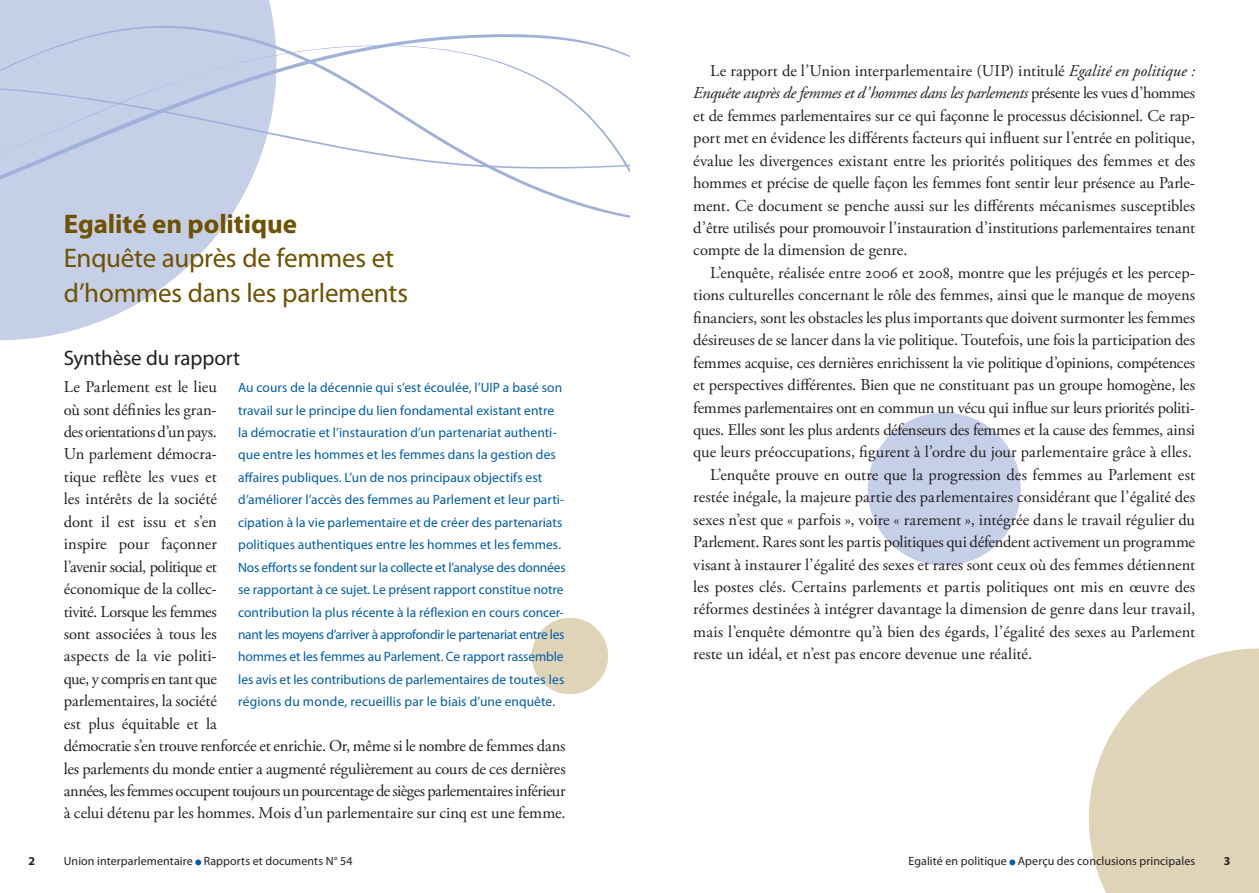
<style>
.page{position:relative;width:1259px;height:893px;background:#fff}
.page>*{position:absolute;margin:0;border:0;box-sizing:border-box;transform-origin:0 0}
.t1{font:27px/34.5px "Myriad Pro";letter-spacing:-.01em;color:#6e5200}
.t2{font:700 27px "Myriad Pro";letter-spacing:-.005em;color:#6e5200}
.t3{font:21px "Myriad Pro";letter-spacing:-.005em;color:#231f20}
.t4{font:16.5px/22.5px "Adobe Garamond Pro";letter-spacing:-.01em;color:#231f20}
.t5{font:13.5px/22.5px "Myriad Pro";color:#015dab}
.t6{font:12px "Myriad Pro";letter-spacing:.01em;color:#231f20}
.t7{font:700 12px "Myriad Pro";color:#231f20}
.s1{font-style:italic}
</style>
<div class="page">
<svg style="left:195px;top:859px;width:6px;height:6px"></svg>
<svg style="left:0;top:0;width:273px;height:340px;fill:#c6cfe8"></svg>
<svg style="left:1089px;top:648px;width:170px;height:245px"></svg>
<svg style="left:1009px;top:859px;width:6px;height:6px"></svg>
<div style="left:531px;top:618px;width:77px;height:76px;background:#dfd3b8;border-radius:50%"></div>
<div style="left:867px;top:413px;width:153px;height:153px;background:#c6cfe8;border-radius:50%"></div>
<svg style="left:0;top:226px;width:273px;height:47px;fill:#c6cfe8"></svg>
<svg style="left:0;top:21px;width:629px;height:205px"></svg>
<h1 class="t2" style="left:64px;top:206px;width:235px">Egalité en politique</h1>
<h1 class="t1" style="left:64px;top:241px;width:346px">Enquête auprès de femmes et d’hommes dans les parlements</h1>
<p class="t3" style="left:64px;top:345px;width:178px">Synthèse du rapport</p>
<p class="t4" style="left:64px;top:376px;width:503px">Le Parlement est le lieu<br>où sont définies les gran-<br>des orientations d’un pays.<br>Un parlement démocra-<br>tique reflète les vues et<br>les intérêts de la société<br>dont il est issu et s’en<br>inspire pour façonner<br>l’avenir social, politique et<br>économique de la collec-<br>tivité. Lorsque les femmes<br>sont associées à tous les<br>aspects de la vie politi-<br>que, y compris en tant que<br>parlementaires, la société<br>est plus équitable et la<br>démocratie s’en trouve renforcée et enrichie. Or, même si le nombre de femmes dans les parlements du monde entier a augmenté régulièrement au cours de ces dernières années, les femmes occupent toujours un pourcentage de sièges parlementaires inférieur à celui détenu par les hommes. Mois d’un parlementaire sur cinq est une femme.</p>
<p class="t5" style="left:238px;top:376px;width:329px">Au cours de la décennie qui s’est écoulée, l’UIP a basé son travail sur le principe du lien fondamental existant entre la démocratie et l’instauration d’un partenariat authenti&shy;que entre les hommes et les femmes dans la gestion des affaires publiques. L’un de nos principaux objectifs est d’améliorer l’accès des femmes au Parlement et leur parti&shy;cipation à la vie parlementaire et de créer des partenariats politiques authentiques entre les hommes et les femmes.<br>Nos efforts se fondent sur la collecte et l’analyse des données se rapportant à ce sujet. Le présent rapport constitue notre contribution la plus récente à la réflexion en cours concer&shy;nant les moyens d’arriver à approfondir le partenariat entre les hommes et les femmes au Parlement. Ce rapport rassemble les avis et les contributions de parlementaires de toutes les régions du monde, recueillis par le biais d’une enquête.</p>
<p class="t4" style="left:693px;top:60px;width:503px;text-align:justify;text-indent:17px">Le rapport de l’Union interparlementaire (UIP) intitulé <span class="s1">Egalité en politique :<br>Enquête auprès de femmes et d’hommes dans les parlements</span> présente les vues d’hommes et de femmes parlementaires sur ce qui façonne le processus décisionnel. Ce rap&shy;port met en évidence les différents facteurs qui influent sur l’entrée en politique, évalue les divergences existant entre les priorités politiques des femmes et des hommes et précise de quelle façon les femmes font sentir leur présence au Parle&shy;ment. Ce document se penche aussi sur les différents mécanismes susceptibles d’être utilisés pour promouvoir l’instauration d’institutions parlementaires tenant compte de la dimension de genre.</p>
<p class="t4" style="left:710px;top:262px;width:486px">L’enquête, réalisée entre 2006 et 2008, montre que les préjugés et les percep-</p>
<p class="t4" style="left:693px;top:284px;width:503px">tions culturelles concernant le rôle des femmes, ainsi que le manque de moyens</p>
<p class="t4" style="left:693px;top:307px;width:503px">financiers, sont les obstacles les plus importants que doivent surmonter les femmes</p>
<p class="t4" style="left:693px;top:329px;width:503px">désireuses de se lancer dans la vie politique. Toutefois, une fois la participation des</p>
<p class="t4" style="left:693px;top:352px;width:503px">femmes acquise, ces dernières enrichissent la vie politique d’opinions, compétences</p>
<p class="t4" style="left:693px;top:374px;width:503px">et perspectives différentes. Bien que ne constituant pas un groupe homogène, les</p>
<p class="t4" style="left:693px;top:397px;width:503px">femmes parlementaires ont en commun un vécu qui influe sur leurs priorités politi-</p>
<p class="t4" style="left:693px;top:419px;width:503px">ques. Elles sont les plus ardents défenseurs des femmes et la cause des femmes, ainsi</p>
<p class="t4" style="left:693px;top:441px;width:500px">que leurs préoccupations, figurent à l’ordre du jour parlementaire grâce à elles.</p>
<p class="t4" style="left:710px;top:464px;width:486px">L’enquête prouve en outre que la progression des femmes au Parlement est</p>
<p class="t4" style="left:693px;top:486px;width:503px">restée inégale, la majeure partie des parlementaires considérant que l’égalité des</p>
<p class="t4" style="left:693px;top:509px;width:503px">sexes n’est que « parfois », voire « rarement », intégrée dans le travail régulier du</p>
<p class="t4" style="left:693px;top:531px;width:503px">Parlement. Rares sont les partis politiques qui défendent activement un programme</p>
<p class="t4" style="left:693px;top:554px;width:503px">visant à instaurer l’égalité des sexes et rares sont ceux où des femmes détiennent</p>
<p class="t4" style="left:693px;top:576px;width:503px">les postes clés. Certains parlements et partis politiques ont mis en œuvre des</p>
<p class="t4" style="left:693px;top:599px;width:503px">réformes destinées à intégrer davantage la dimension de genre dans leur travail,</p>
<p class="t4" style="left:693px;top:621px;width:503px">mais l’enquête démontre qu’à bien des égards, l’égalité des sexes au Parlement</p>
<p class="t4" style="left:693px;top:643px;width:340px">reste un idéal, et n’est pas encore devenue une réalité.</p>
<p class="t7" style="left:29px;top:853px;width:8px">2</p>
<p class="t6" style="left:64px;top:854px;width:290px">Union interparlementaire Rapports et documents N° 54</p>
<p class="t6" style="left:908px;top:854px;width:288px">Egalité en politique Aperçu des conclusions principales</p>
<p class="t7" style="left:1223px;top:853px;width:8px">3</p>
</div>
